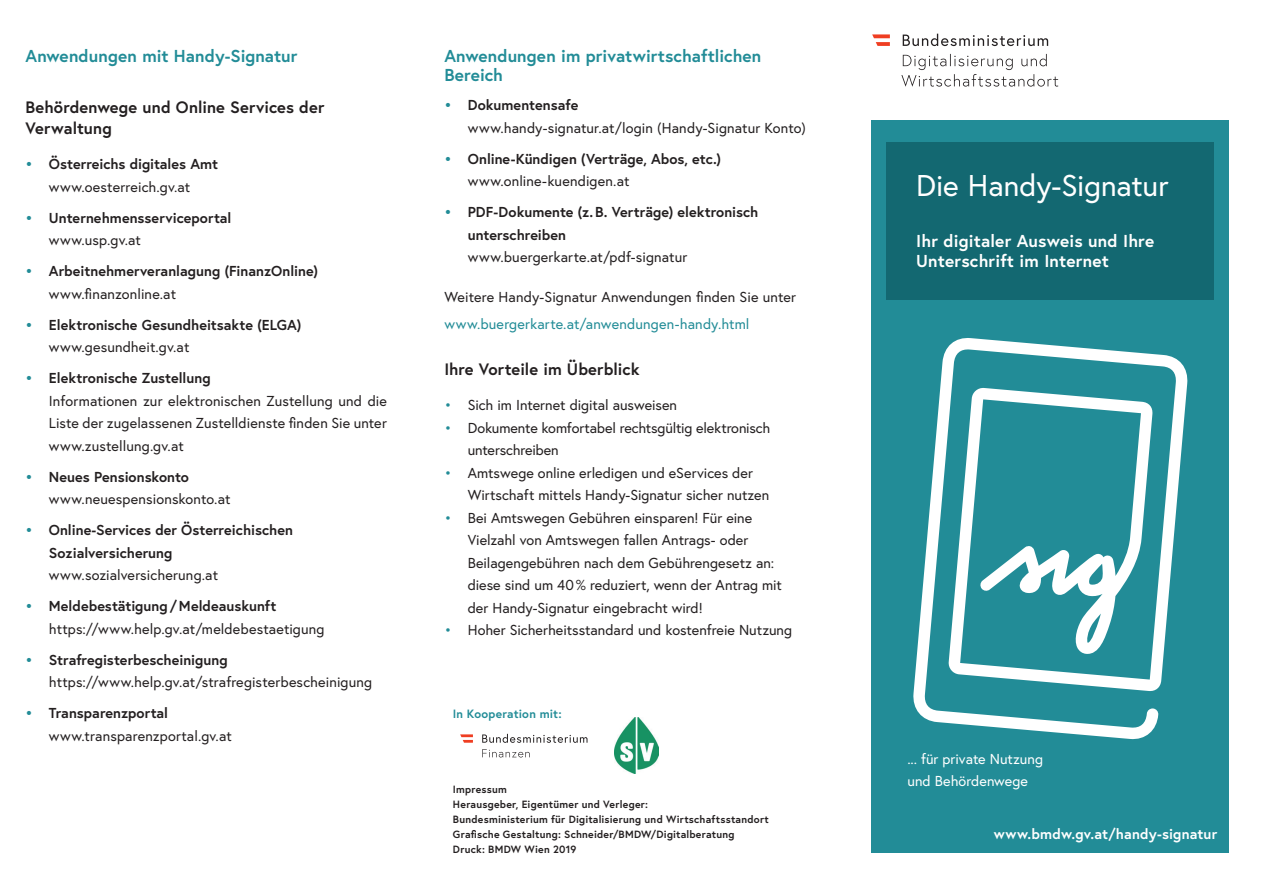
<style>
.page{position:relative;width:1263px;height:893px;background:#fff}
.page>*{position:absolute;margin:0;border:0;box-sizing:border-box;transform-origin:0 0}
.t1{font:30px "Europa Austria";letter-spacing:-.005em;color:#fff}
.t2{font:700 17.25px/19px "Europa Austria";color:#228c97}
.t3{font:700 17.25px/19.5px "Europa Austria";letter-spacing:.01em;color:#fff}
.t4{font:700 16.5px/21px "Europa Austria";letter-spacing:.005em;color:#231f20}
.t5{font:14.4px/22.5px "Europa Austria";letter-spacing:.005em;color:#231f20}
.t6{font:700 14.4px/22.5px "Europa Austria";color:#231f20}
.t7{font:14.4px "Europa Austria";letter-spacing:.015em;color:#228c97}
.t8{font:14.4px/22.5px "Europa Austria";letter-spacing:.005em;color:#fff}
.t9{font:700 14.4px "Europa Austria";letter-spacing:.01em;color:#fff}
.t10{font:700 12px "Europa Austria";letter-spacing:.015em;color:#228c97}
.t11{font:700 10.5px/15px "Europa Austria";letter-spacing:.025em;color:#231f20}
.s1{color:#228c97}
.s2{font-weight:400}
.s3{font-weight:700;color:#228c97}
.s4{font-weight:700}
</style>
<div class="page">
<div style="left:872px;top:121px;width:357px;height:732px;background:#228c97"></div>
<svg style="left:913px;top:338px;width:275px;height:402px"></svg>
<svg style="left:482px;top:749px;width:48px;height:8px"></svg>
<svg style="left:482px;top:734px;width:105px;height:9px"></svg>
<svg style="left:460px;top:734px;width:13px;height:9px"></svg>
<img style="left:614px;top:717px;width:44px;height:57px">
<div style="left:886px;top:142px;width:328px;height:158px;background:#136871"></div>
<svg style="left:901px;top:54px;width:157px;height:33px"></svg>
<svg style="left:903px;top:34px;width:145px;height:12px"></svg>
<svg style="left:872px;top:34px;width:18px;height:12px"></svg>
<p class="t2" style="left:26px;top:46px;width:274px">Anwendungen mit Handy-Signatur</p>
<p class="t4" style="left:26px;top:96px;width:300px">Behördenwege und Online Services der<br>Verwaltung</p>
<p class="t6" style="left:26px;top:153px;width:194px;text-align:center"><span class="s1">•</span> Österreichs digitales Amt <span class="s2">www.oesterreich.gv.at</span></p>
<p class="t6" style="left:49px;top:206px;width:184px;text-indent:-23px"><span class="s1">•</span> Unternehmensserviceportal <span class="s2">www.usp.gv.at</span></p>
<p class="t6" style="left:49px;top:260px;width:270px;text-indent:-23px"><span class="s1">•</span> Arbeitnehmerveranlagung (FinanzOnline) <span class="s2">www.finanzonline.at</span></p>
<p class="t6" style="left:49px;top:313px;width:254px;text-indent:-23px"><span class="s1">•</span> Elektronische Gesundheitsakte (ELGA) <span class="s2">www.gesundheit.gv.at</span></p>
<p class="t5" style="left:49px;top:367px;width:340px;text-indent:-23px"><span class="s3">•</span> <span class="s4">Elektronische Zustellung<br></span>Informationen zur elektronischen Zustellung und die Liste der zugelassenen Zustelldienste finden Sie unter www.zustellung.gv.at</p>
<p class="t5" style="left:49px;top:465px;width:183px;text-indent:-23px"><span class="s3">•</span> <span class="s4">Neues Pensionskonto </span>www.neuespensionskonto.at</p>
<p class="t6" style="left:49px;top:519px;width:245px;text-indent:-23px"><span class="s1">•</span> Online-Services der Österreichischen<br>Sozialversicherung</p>
<p class="t5" style="left:49px;top:564px;width:171px">www.sozialversicherung.at</p>
<p class="t5" style="left:49px;top:595px;width:277px;text-indent:-23px"><span class="s3">•</span> <span class="s4">Meldebestätigung/Meldeauskunft </span>https://www.help.gv.at/meldebestaetigung</p>
<p class="t5" style="left:49px;top:648px;width:325px;text-indent:-23px"><span class="s3">•</span> <span class="s4">Strafregisterbescheinigung </span>https://www.help.gv.at/strafregisterbescheinigung</p>
<p class="t5" style="left:49px;top:702px;width:184px;text-indent:-23px"><span class="s3">•</span> <span class="s4">Transparenzportal </span>www.transparenzportal.gv.at</p>
<p class="t2" style="left:444px;top:46px;width:318px">Anwendungen im privatwirtschaftlichen<br>Bereich</p>
<p class="t5" style="left:468px;top:94px;width:339px;text-indent:-23px"><span class="s3">•</span> <span class="s4">Dokumentensafe<br></span>www.handy-signatur.at/login (Handy-Signatur Konto)</p>
<p class="t6" style="left:468px;top:147px;width:255px;text-indent:-23px"><span class="s1">•</span> Online-Kündigen (Verträge, Abos, etc.) <span class="s2">www.online-kuendigen.at</span></p>
<p class="t6" style="left:468px;top:201px;width:292px;text-indent:-23px"><span class="s1">•</span> PDF-Dokumente (z.B. Verträge) elektronisch unterschreiben</p>
<p class="t5" style="left:468px;top:246px;width:221px">www.buergerkarte.at/pdf-signatur</p>
<p class="t5" style="left:444px;top:285px;width:353px">Weitere Handy-Signatur Anwendungen finden Sie unter</p>
<p class="t7" style="left:444px;top:314px;width:307px">www.buergerkarte.at/anwendungen-handy.html</p>
<p class="t4" style="left:444px;top:358px;width:197px">Ihre Vorteile im Überblick</p>
<p class="t5" style="left:444px;top:394px;width:234px"><span class="s1">•</span> Sich im Internet digital ausweisen</p>
<p class="t5" style="left:468px;top:416px;width:304px;text-indent:-23px"><span class="s1">•</span> Dokumente komfortabel rechtsgültig elektronisch unterschreiben</p>
<p class="t5" style="left:468px;top:461px;width:303px;text-indent:-23px"><span class="s1">•</span> Amtswege online erledigen und eServices der<br>Wirtschaft mittels Handy-Signatur sicher nutzen</p>
<p class="t5" style="left:468px;top:506px;width:316px;text-indent:-23px"><span class="s1">•</span> Bei Amtswegen Gebühren einsparen! Für eine Vielzahl von Amtswegen fallen Antrags- oder Beilagengebühren nach dem Gebührengesetz an: diese sind um 40% reduziert, wenn der Antrag mit der Handy-Signatur eingebracht wird!</p>
<p class="t5" style="left:444px;top:619px;width:349px"><span class="s1">•</span> Hoher Sicherheitsstandard und kostenfreie Nutzung</p>
<p class="t10" style="left:453px;top:705px;width:110px">In Kooperation mit:</p>
<p class="t11" style="left:453px;top:781px;width:318px">Impressum<br>Herausgeber, Eigentümer und Verleger:<br>Bundesministerium für Digitalisierung und Wirtschaftsstandort Grafische Gestaltung: Schneider/BMDW/Digitalberatung Druck: BMDW Wien 2019</p>
<h1 class="t1" style="left:916px;top:166px;width:254px">Die Handy-Signatur</h1>
<p class="t3" style="left:916px;top:231px;width:240px">Ihr digitaler Ausweis und Ihre<br>Unterschrift im Internet</p>
<p class="t8" style="left:907px;top:747px;width:137px">... für private Nutzung und Behördenwege</p>
<p class="t9" style="left:994px;top:824px;width:225px">www.bmdw.gv.at/handy-signatur</p>
</div>
